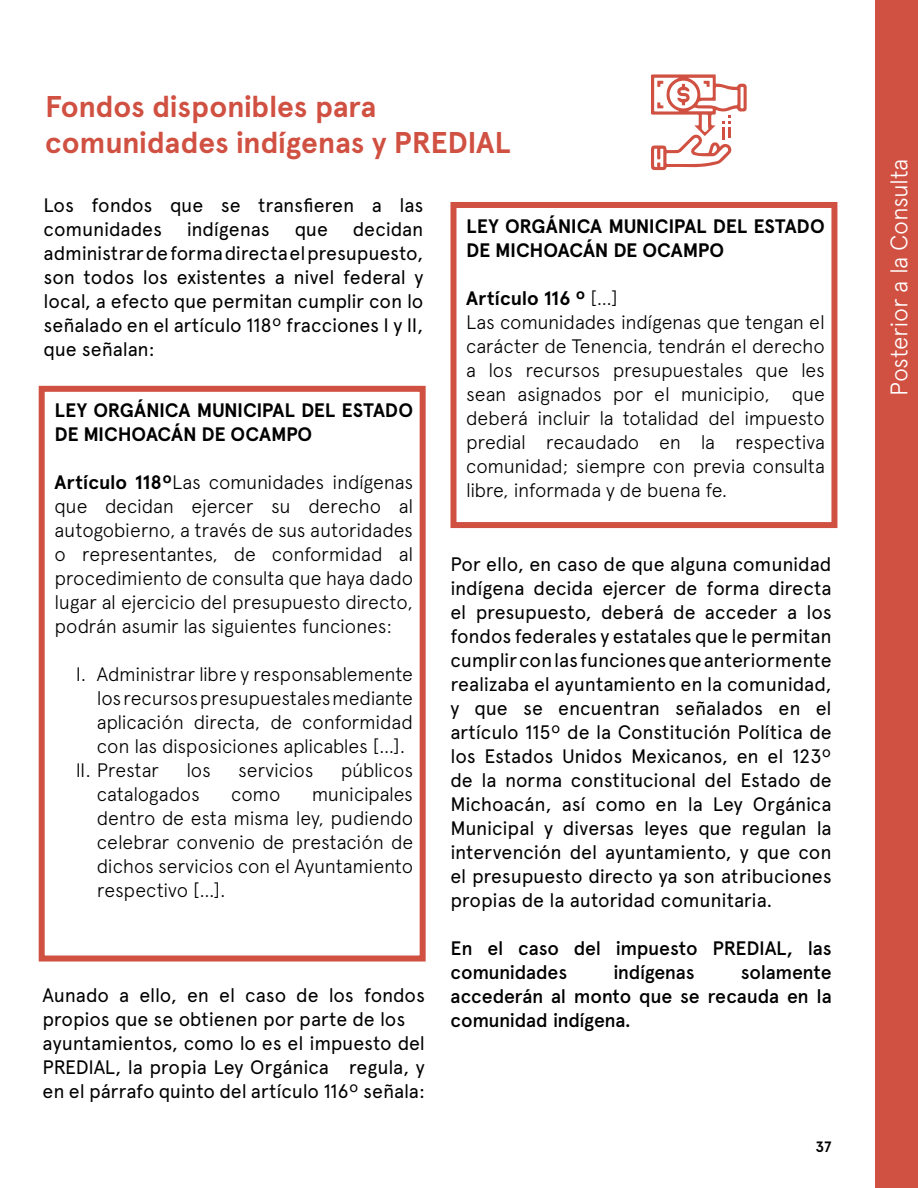
<style>
.page{position:relative;width:918px;height:1188px;background:#fff}
.page>*{position:absolute;margin:0;border:0;box-sizing:border-box;transform-origin:0 0}
.t1{font:700 30px/36px "Apercu";letter-spacing:-.005em;color:#d05042}
.t2{font:300 24px "Apercu";letter-spacing:-.015em;color:#fff}
.t3{font:19.5px/24px "Apercu";letter-spacing:-.01em;color:#000}
.t4{font:300 19.5px/24px "Apercu";letter-spacing:-.015em;color:#000;text-align:justify}
.t5{font:500 19.5px/24px "Apercu";letter-spacing:-.015em;color:#000}
.t6{font:700 19.5px/24px "Apercu";letter-spacing:-.01em;color:#000}
.t7{font:700 15px "Apercu";color:#000}
.s1{font-weight:700}
</style>
<div class="page">
<div style="left:876px;top:0;width:42px;height:1188px;background:#d05042"></div>
<svg style="left:651px;top:74px;width:96px;height:96px"></svg>
<div style="left:39px;top:386px;width:387px;height:576px;border:6px solid #d05042"></div>
<div style="left:450px;top:202px;width:387px;height:326px;border:6px solid #d05042"></div>
<h1 class="t1" style="left:45px;top:89px;width:467px">Fondos disponibles para comunidades indígenas y PREDIAL</h1>
<p class="t3" style="left:43px;top:193px;width:381px">Los fondos que se transfieren a las comunidades</p>
<p class="t3" style="left:43px;top:217px;width:381px;text-align:justify;text-indent:309px">decidan administrar de forma directa el presupuesto, son todos los existentes a nivel federal y local, a efecto que permitan cumplir con lo señalado en el artículo 118º fracciones I y II, que señalan:</p>
<p class="t3" style="left:187px;top:217px;width:84px">indígenas</p>
<p class="t3" style="left:295px;top:217px;width:35px">que</p>
<p class="t6" style="left:54px;top:398px;width:360px">LEY ORGÁNICA MUNICIPAL DEL ESTADO<br>DE MICHOACÁN DE OCAMPO</p>
<p class="t4" style="left:54px;top:470px;width:360px"><span class="s1">Artículo 118º</span>Las comunidades indígenas que decidan ejercer su derecho al autogobierno, a través de sus autoridades o representantes, de conformidad al procedimiento de consulta que haya dado lugar al ejercicio del presupuesto directo, podrán asumir las siguientes funciones:</p>
<p class="t4" style="left:76px;top:662px;width:339px">I. Administrar libre y responsablemente</p>
<p class="t4" style="left:97px;top:686px;width:318px">los recursos presupuestales mediante</p>
<p class="t4" style="left:97px;top:710px;width:318px">aplicación directa, de conformidad</p>
<p class="t4" style="left:97px;top:734px;width:310px">con las disposiciones aplicables […].</p>
<p class="t4" style="left:76px;top:758px;width:85px">II. Prestar</p>
<p class="t4" style="left:186px;top:758px;width:26px">los</p>
<p class="t4" style="left:238px;top:758px;width:77px">servicios</p>
<p class="t4" style="left:341px;top:758px;width:74px">públicos</p>
<p class="t4" style="left:97px;top:782px;width:104px">catalogados</p>
<p class="t4" style="left:231px;top:782px;width:51px">como</p>
<p class="t4" style="left:97px;top:782px;width:318px;text-indent:215px">municipales dentro de esta misma ley, pudiendo celebrar convenio de prestación de dichos servicios con el Ayuntamiento respectivo […].</p>
<p class="t3" style="left:43px;top:983px;width:384px">Aunado a ello, en el caso de los fondos propios que se obtienen por parte de los ayuntamientos, como lo es el impuesto del PREDIAL, la propia Ley Orgánica regula, y en el párrafo quinto del artículo 116º señala:</p>
<p class="t6" style="left:466px;top:214px;width:360px">LEY ORGÁNICA MUNICIPAL DEL ESTADO<br>DE MICHOACÁN DE OCAMPO</p>
<p class="t4" style="left:466px;top:286px;width:360px;text-align:left"><span class="s1">Artículo 116 º</span> […]<br>Las comunidades indígenas que tengan el carácter de Tenencia, tendrán el derecho a los recursos presupuestales que les sean asignados por el municipio, que deberá incluir la totalidad del impuesto predial recaudado en la respectiva comunidad; siempre con previa consulta libre, informada y de buena fe.</p>
<p class="t3" style="left:450px;top:552px;width:383px;text-align:justify">Por ello, en caso de que alguna comunidad indígena decida ejercer de forma directa el presupuesto, deberá de acceder a los fondos federales y estatales que le permitan cumplir con las funciones que anteriormente realizaba el ayuntamiento en la comunidad, y que se encuentran señalados en el artículo 115º de la Constitución Política de los Estados Unidos Mexicanos, en el 123º de la norma constitucional del Estado de Michoacán, así como en la Ley Orgánica Municipal y diversas leyes que regulan la intervención del ayuntamiento, y que con el presupuesto directo ya son atribuciones propias de la autoridad comunitaria.</p>
<p class="t5" style="left:450px;top:936px;width:383px">En el caso del impuesto PREDIAL, las comunidades</p>
<p class="t5" style="left:613px;top:960px;width:83px">indígenas</p>
<p class="t5" style="left:450px;top:960px;width:383px;text-align:justify;text-indent:290px">solamente accederán al monto que se recauda en la comunidad indígena.</p>
<p class="t7" style="left:815px;top:1138px;width:18px">37</p>
<p class="t2" style="left:885px;top:396px;width:239px;rotate:-90deg">Posterior a la Consulta</p>
</div>
